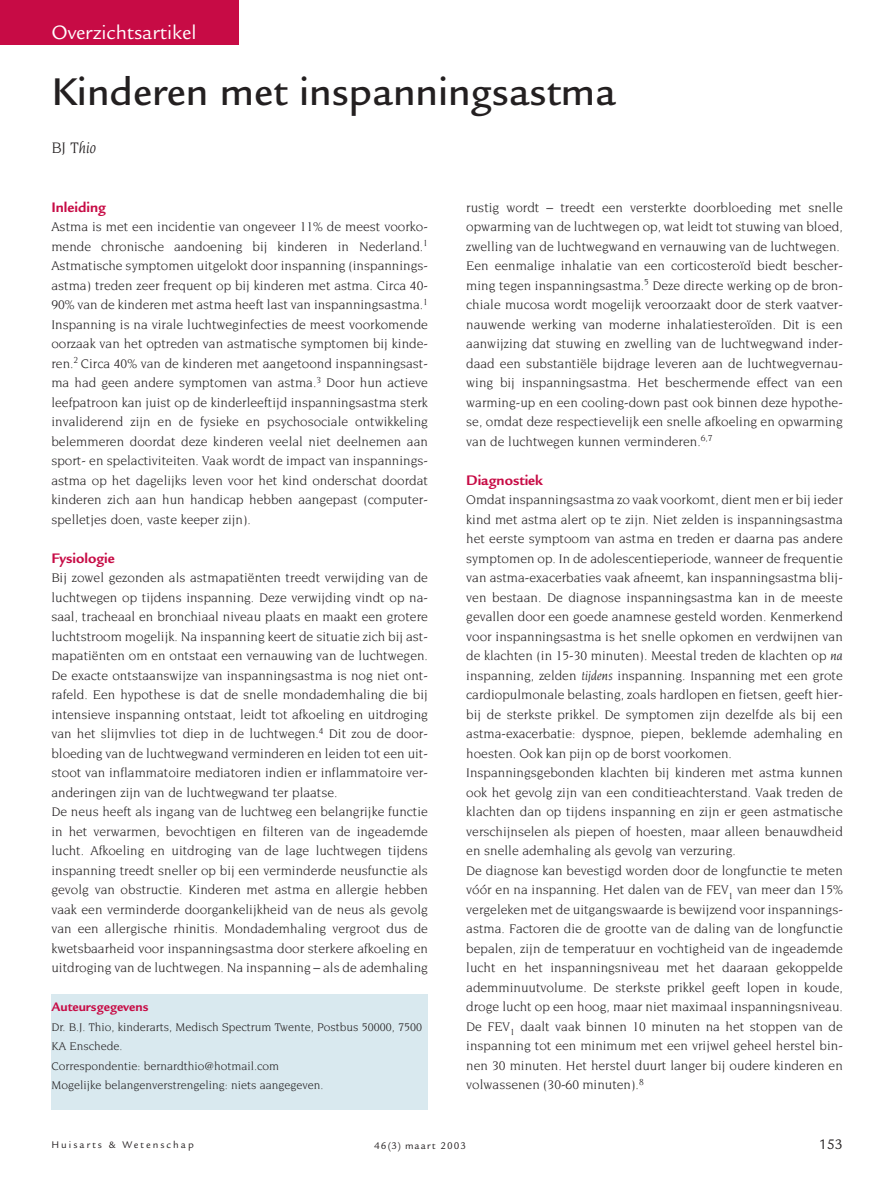
<style>
.page{position:relative;width:893px;height:1193px;background:#fff}
.page>*{position:absolute;margin:0;border:0;box-sizing:border-box;transform-origin:0 0}
.t1{font:500 42px "Legacy Sans";color:#231f20}
.t2{font:21px "Legacy Sans";color:#fff}
.t3{font:italic 16.5px "Novarese";color:#231f20}
.t4{font:700 15px "Legacy Sans";color:#c70b45}
.t5{font:15px "Legacy Sans";color:#231f20}
.t6{font:13.5px/19.5px "Novarese";color:#231f20}
.t7{font:700 13.5px "Legacy Sans";color:#c70b45}
.t8{font:12px/19.5px "Novarese";color:#231f20}
.t9{font:10.5px "Legacy Sans";letter-spacing:.19em;color:#231f20}
.t10{font:10.5px "Legacy Sans";letter-spacing:.1em;color:#231f20}
.s1{font-style:italic}
</style>
<div class="page">
<svg style="left:0;top:0;width:428px;height:1110px"></svg>
<h2 class="t2" style="left:51px;top:24px;width:146px">Overzichtsartikel</h2>
<h1 class="t1" style="left:51px;top:75px;width:566px">Kinderen met inspanningsastma</h1>
<p class="t3" style="left:51px;top:141px;width:46px">BJ Thio</p>
<p class="t4" style="left:51px;top:201px;width:56px">Inleiding</p>
<p class="t6" style="left:51px;top:218px;width:378px;text-align:justify">Astma is met een incidentie van ongeveer 11% de meest voorko&shy;mende chronische aandoening bij kinderen in Nederland.<sup>1<br></sup>Astmatische symptomen uitgelokt door inspanning (inspannings&shy;astma) treden zeer frequent op bij kinderen met astma. Circa 40- 90% van de kinderen met astma heeft last van inspanningsastma.<sup>1<br></sup>Inspanning is na virale luchtweginfecties de meest voorkomende oorzaak van het optreden van astmatische symptomen bij kinde&shy;ren.<sup>2</sup> Circa 40% van de kinderen met aangetoond inspanningsast&shy;ma had geen andere symptomen van astma.<sup>3</sup> Door hun actieve leefpatroon kan juist op de kinderleeftijd inspanningsastma sterk invaliderend zijn en de fysieke en psychosociale ontwikkeling belemmeren doordat deze kinderen veelal niet deelnemen aan sport- en spelactiviteiten. Vaak wordt de impact van inspannings&shy;astma op het dagelijks leven voor het kind onderschat doordat kinderen zich aan hun handicap hebben aangepast (computer&shy;spelletjes doen, vaste keeper zijn).</p>
<p class="t4" style="left:51px;top:552px;width:65px">Fysiologie</p>
<p class="t6" style="left:51px;top:569px;width:378px">Bij zowel gezonden als astmapatiënten treedt verwijding van de luchtwegen op tijdens inspanning. Deze verwijding vindt op na&shy;saal, tracheaal en bronchiaal niveau plaats en maakt een grotere luchtstroom mogelijk. Na inspanning keert de situatie zich bij ast&shy;mapatiënten om en ontstaat een vernauwing van de luchtwegen.<br>De exacte ontstaanswijze van inspanningsastma is nog niet ont&shy;rafeld. Een hypothese is dat de snelle mondademhaling die bij intensieve inspanning ontstaat, leidt tot afkoeling en uitdroging van het slijmvlies tot diep in de luchtwegen.<sup>4</sup> Dit zou de door&shy;bloeding van de luchtwegwand verminderen en leiden tot een uit&shy;stoot van inflammatoire mediatoren indien er inflammatoire ver&shy;anderingen zijn van de luchtwegwand ter plaatse.<br>De neus heeft als ingang van de luchtweg een belangrijke functie in het verwarmen, bevochtigen en filteren van de ingeademde lucht. Afkoeling en uitdroging van de lage luchtwegen tijdens inspanning treedt sneller op bij een verminderde neusfunctie als gevolg van obstructie. Kinderen met astma en allergie hebben vaak een verminderde doorgankelijkheid van de neus als gevolg van een allergische rhinitis. Mondademhaling vergroot dus de kwetsbaarheid voor inspanningsastma door sterkere afkoeling en uitdroging van de luchtwegen. Na inspanning – als de ademhaling</p>
<p class="t7" style="left:51px;top:1001px;width:98px">Auteursgegevens</p>
<p class="t8" style="left:51px;top:1017px;width:372px">Dr. B.J. Thio, kinderarts, Medisch Spectrum Twente, Postbus 50000, 7500<br>KA Enschede.<br>Correspondentie: bernardthio@hotmail.com<br>Mogelijke belangenverstrengeling: niets aangegeven.</p>
<p class="t6" style="left:466px;top:198px;width:378px">rustig wordt – treedt een versterkte doorbloeding met snelle opwarming van de luchtwegen op, wat leidt tot stuwing van bloed, zwelling van de luchtwegwand en vernauwing van de luchtwegen.<br>Een eenmalige inhalatie van een corticosteroïd biedt bescher&shy;ming tegen inspanningsastma.<sup>5</sup> Deze directe werking op de bron&shy;chiale mucosa wordt mogelijk veroorzaakt door de sterk vaatver&shy;nauwende werking van moderne inhalatiesteroïden. Dit is een aanwijzing dat stuwing en zwelling van de luchtwegwand inder&shy;daad een substantiële bijdrage leveren aan de luchtwegvernau&shy;wing bij inspanningsastma. Het beschermende effect van een warming-up en een cooling-down past ook binnen deze hypothe&shy;se, omdat deze respectievelijk een snelle afkoeling en opwarming van de luchtwegen kunnen verminderen.<sup>6,7</sup></p>
<p class="t4" style="left:466px;top:474px;width:78px">Diagnostiek</p>
<p class="t6" style="left:466px;top:491px;width:378px">Omdat inspanningsastma zo vaak voorkomt, dient men er bij ieder kind met astma alert op te zijn. Niet zelden is inspanningsastma het eerste symptoom van astma en treden er daarna pas andere symptomen op. In de adolescentieperiode, wanneer de frequentie van astma-exacerbaties vaak afneemt, kan inspanningsastma blij&shy;ven bestaan. De diagnose inspanningsastma kan in de meeste gevallen door een goede anamnese gesteld worden. Kenmerkend voor inspanningsastma is het snelle opkomen en verdwijnen van de klachten (in 15-30 minuten). Meestal treden de klachten op <span class="s1">na </span>inspanning, zelden <span class="s1">tijdens</span> inspanning. Inspanning met een grote cardiopulmonale belasting, zoals hardlopen en fietsen, geeft hier&shy;bij de sterkste prikkel. De symptomen zijn dezelfde als bij een astma-exacerbatie: dyspnoe, piepen, beklemde ademhaling en hoesten. Ook kan pijn op de borst voorkomen.<br>Inspanningsgebonden klachten bij kinderen met astma kunnen ook het gevolg zijn van een conditieachterstand. Vaak treden de klachten dan op tijdens inspanning en zijn er geen astmatische verschijnselen als piepen of hoesten, maar alleen benauwdheid en snelle ademhaling als gevolg van verzuring.<br>De diagnose kan bevestigd worden door de longfunctie te meten vóór en na inspanning. Het dalen van de FEV<sub>1</sub> van meer dan 15% vergeleken met de uitgangswaarde is bewijzend voor inspannings&shy;astma. Factoren die de grootte van de daling van de longfunctie bepalen, zijn de temperatuur en vochtigheid van de ingeademde lucht en het inspanningsniveau met het daaraan gekoppelde ademminuutvolume. De sterkste prikkel geeft lopen in koude, droge lucht op een hoog, maar niet maximaal inspanningsniveau.<br>De FEV<sub>1</sub> daalt vaak binnen 10 minuten na het stoppen van de inspanning tot een minimum met een vrijwel geheel herstel bin&shy;nen 30 minuten. Het herstel duurt langer bij oudere kinderen en volwassenen (30-60 minuten).<sup>8</sup></p>
<p class="t9" style="left:51px;top:1141px;width:144px">Huisarts &amp; Wetenschap</p>
<p class="t10" style="left:374px;top:1141px;width:93px">46(3) maart 2003</p>
<p class="t5" style="left:818px;top:1138px;width:26px">153</p>
</div>
